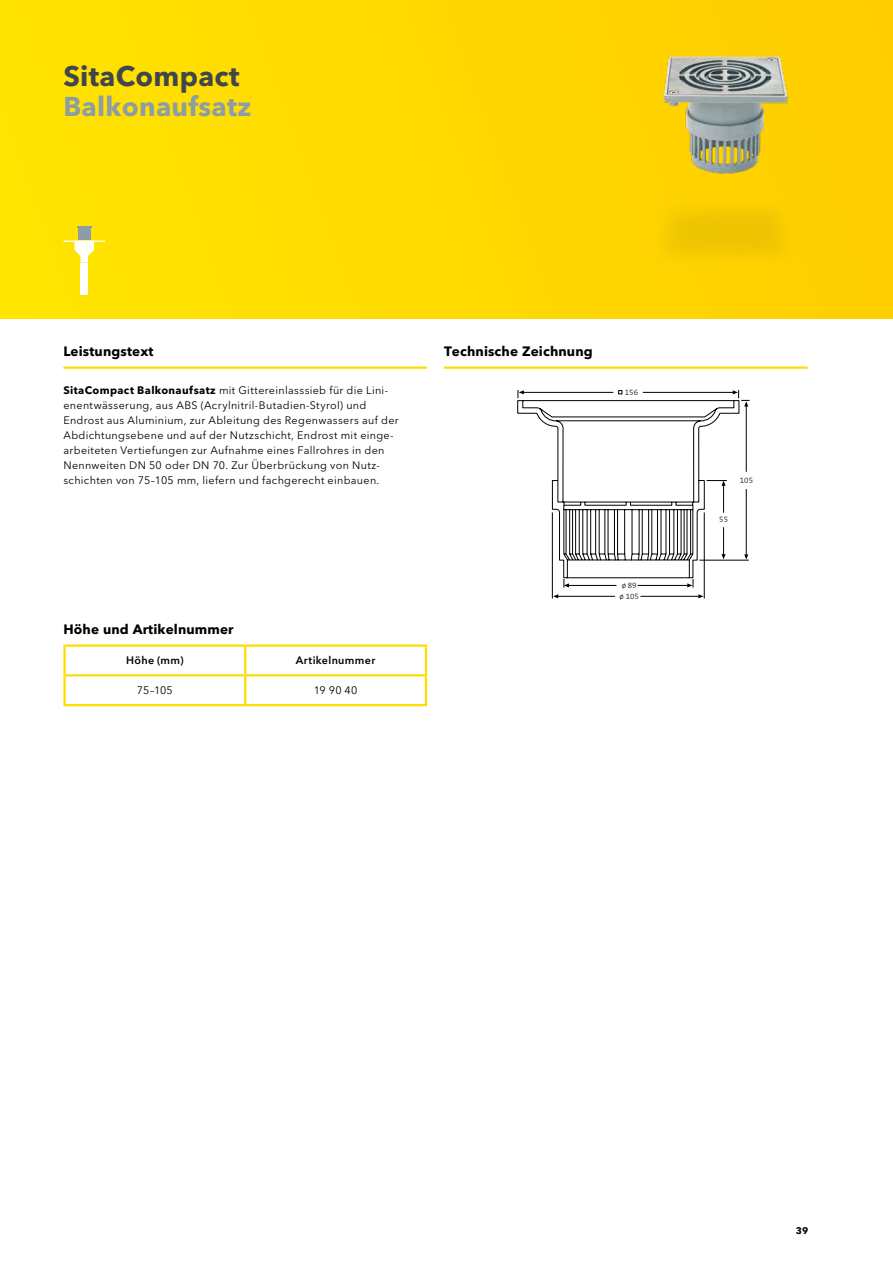
<style>
.page{position:relative;width:893px;height:1263px;background:#fff}
.page>*{position:absolute;margin:0;border:0;box-sizing:border-box;transform-origin:0 0}
.t1{font:700 28.05px "Avenir Next W1 G";letter-spacing:.01em;color:#41464d}
.t2{font:700 27px "Avenir Next W1 G";letter-spacing:.01em;color:#8c9da6}
.t3{font:700 13.5px "Avenir Next W1 G";letter-spacing:.01em;color:#000}
.t4{font:10.8px/15px "Avenir Next W1 G";letter-spacing:.03em;color:#000}
.t5{font:600 10.8px "Avenir Next W1 G";letter-spacing:.035em;color:#000}
.t6{font:700 9.6px "Avenir Next W1 G";color:#000}
.t7{font:300 8.1px/10.8px "The Sans B3";color:#000}
.s1{font-weight:700}
</style>
<div class="page">
<div style="left:0;top:0;width:893px;height:319px;background:linear-gradient(to right,#ffe400,#fc0)"></div>
<svg style="left:517px;top:390px;width:222px;height:209px"></svg>
<svg style="left:618px;top:390px;width:4px;height:4px"></svg>
<hr style="left:643px;top:392px;width:90px;height:1px;background:#000">
<svg style="left:733px;top:390px;width:5px;height:4px"></svg>
<hr style="left:523px;top:392px;width:90px;height:1px;background:#000">
<svg style="left:519px;top:390px;width:5px;height:4px"></svg>
<hr style="left:640px;top:596px;width:59px;height:1px;background:#000">
<svg style="left:698px;top:594px;width:5px;height:4px"></svg>
<hr style="left:558px;top:596px;width:57px;height:1px;background:#000">
<svg style="left:553px;top:594px;width:5px;height:4px"></svg>
<hr style="left:746px;top:406px;width:1px;height:66px;background:#000">
<hr style="left:638px;top:585px;width:50px;height:1px;background:#000">
<svg style="left:687px;top:583px;width:5px;height:4px"></svg>
<hr style="left:569px;top:585px;width:47px;height:1px;background:#000">
<svg style="left:564px;top:583px;width:5px;height:4px"></svg>
<svg style="left:741px;top:400px;width:9px;height:6px"></svg>
<hr style="left:699px;top:560px;width:50px;height:1px;background:#000">
<svg style="left:706px;top:480px;width:21px;height:33px"></svg>
<hr style="left:746px;top:489px;width:1px;height:66px;background:#000">
<svg style="left:744px;top:554px;width:4px;height:5px"></svg>
<svg style="left:721px;top:527px;width:5px;height:32px"></svg>
<img style="left:593px;top:33px;width:265px;height:285px">
<div style="left:0;top:33px;width:19px;height:275px;background:#ffe400"></div>
<hr style="left:63px;top:366px;width:364px;height:3px;background:#fd0">
<hr style="left:444px;top:366px;width:364px;height:3px;background:#fd0">
<hr style="left:63px;top:647px;width:3px;height:27px;background:#fd0">
<hr style="left:63px;top:644px;width:182px;height:3px;background:#fd0">
<hr style="left:244px;top:647px;width:2px;height:27px;background:#fd0">
<hr style="left:245px;top:644px;width:182px;height:3px;background:#fd0">
<hr style="left:425px;top:647px;width:2px;height:27px;background:#fd0">
<hr style="left:63px;top:676px;width:3px;height:28px;background:#fd0">
<hr style="left:63px;top:674px;width:182px;height:2px;background:#fd0">
<hr style="left:63px;top:704px;width:182px;height:2px;background:#fd0">
<hr style="left:244px;top:676px;width:2px;height:28px;background:#fd0">
<hr style="left:245px;top:674px;width:182px;height:2px;background:#fd0">
<hr style="left:425px;top:676px;width:2px;height:28px;background:#fd0">
<hr style="left:245px;top:704px;width:182px;height:2px;background:#fd0">
<svg style="left:64px;top:240px;width:41px;height:23px"></svg>
<div style="left:81px;top:264px;width:7px;height:31px;background:#fff"></div>
<div style="left:78px;top:227px;width:12px;height:12px;background:#8c9da6"></div>
<svg style="left:77px;top:226px;width:14px;height:2px"></svg>
<h1 class="t1" style="left:63px;top:59px;width:178px">SitaCompact</h1>
<h2 class="t2" style="left:63px;top:90px;width:189px">Balkonaufsatz</h2>
<p class="t3" style="left:63px;top:343px;width:92px">Leistungstext</p>
<p class="t3" style="left:444px;top:343px;width:150px">Technische Zeichnung</p>
<p class="t4" style="left:63px;top:383px;width:337px"><span class="s1">SitaCompact Balkonaufsatz</span> mit Gittereinlasssieb für die Lini&shy;enentwässerung, aus ABS (Acrylnitril-Butadien-Styrol) und Endrost aus Aluminium, zur Ableitung des Regenwassers auf der Abdichtungsebene und auf der Nutzschicht, Endrost mit einge&shy;arbeiteten Vertiefungen zur Aufnahme eines Fallrohres in den Nennweiten DN 50 oder DN 70. Zur Überbrückung von Nutz&shy;schichten von 75–105 mm, liefern und fachgerecht einbauen.</p>
<p class="t7" style="left:625px;top:387px;width:15px">156</p>
<p class="t3" style="left:63px;top:621px;width:172px">Höhe und Artikelnummer</p>
<p class="t5" style="left:126px;top:654px;width:59px">Höhe (mm)</p>
<p class="t5" style="left:296px;top:654px;width:81px">Artikelnummer</p>
<p class="t4" style="left:137px;top:683px;width:37px">75–105</p>
<p class="t4" style="left:314px;top:683px;width:45px">19 90 40</p>
<p class="t7" style="left:620px;top:580px;width:21px">ø 89 ø 105</p>
<p class="t7" style="left:740px;top:475px;width:15px">105</p>
<p class="t7" style="left:719px;top:514px;width:10px">55</p>
<p class="t6" style="left:796px;top:1224px;width:14px">39</p>
</div>
